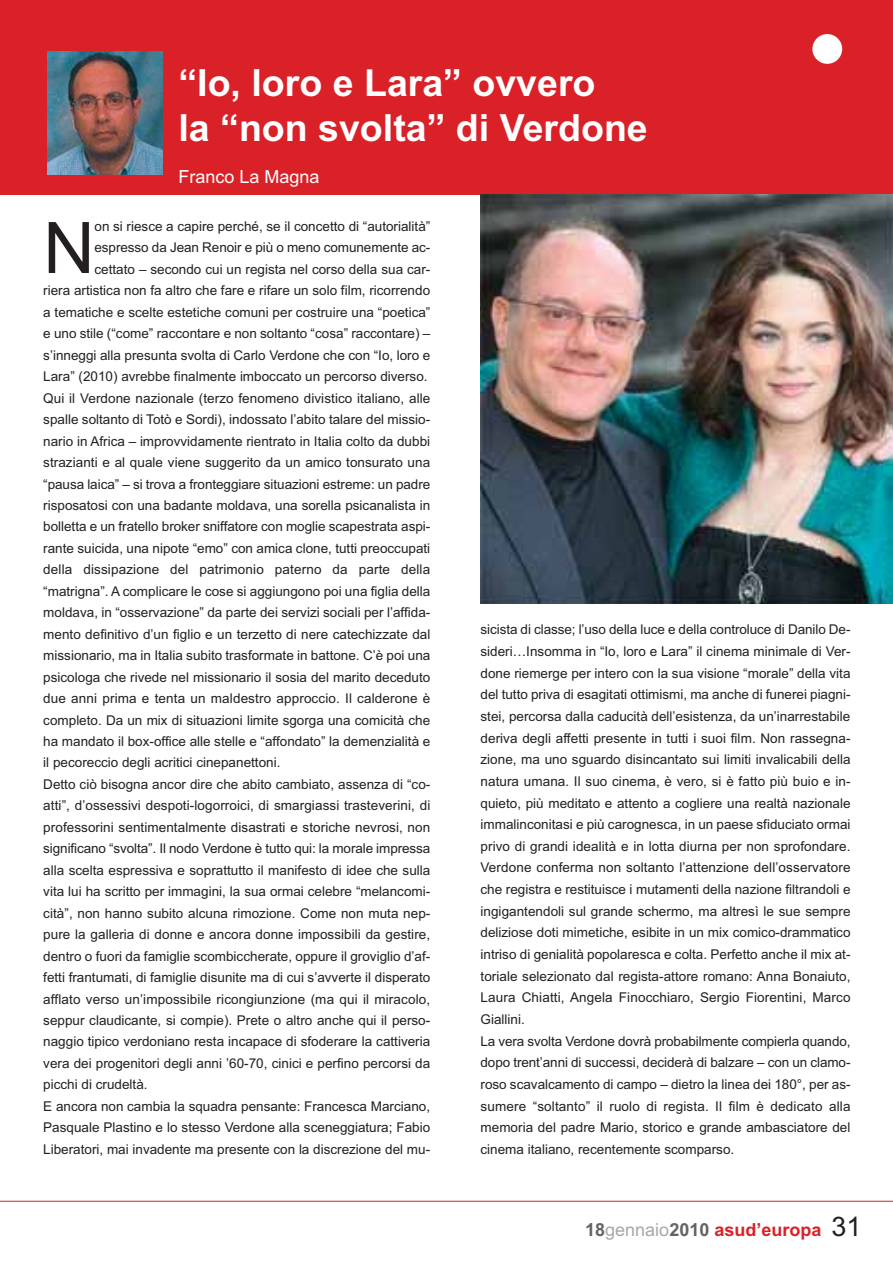
<style>
.page{position:relative;width:893px;height:1263px;background:#fff}
.page>*{position:absolute;margin:0;border:0;box-sizing:border-box;transform-origin:0 0}
.t1{font:71.1px "Arial";color:#231f20}
.t2{font:700 37.5px/45px "Arial";color:#fff}
.t3{font:700 18px "Arial";color:#da2128}
.t4{font:18px "Arial";color:#fff}
.t5{font:13.5px/21.6px "Arial";color:#231f20}
.s1{color:#656262}
.s2{font-weight:400;color:#a9a7a6}
.s3{font-weight:400;font-size:27px;color:#231f20}
</style>
<div class="page">
<div style="left:0;top:0;width:892px;height:194px;background:#da2128"></div>
<hr style="left:0;top:1201px;width:892px;height:1px;background:#da2128">
<div style="left:812px;top:34px;width:30px;height:30px;background:#fff;border-radius:50%"></div>
<img style="left:480px;top:194px;width:412px;height:410px">
<img style="left:47px;top:51px;width:116px;height:123px">
<h2 class="t2" style="left:178px;top:64px;width:471px">“Io, loro e Lara” ovvero<br>la “non svolta” di Verdone</h2>
<h3 class="t4" style="left:178px;top:170px;width:143px">Franco La Magna</h3>
<h1 class="t1" style="left:43px;top:222px;width:53px">N</h1>
<p class="t5" style="left:94px;top:217px;width:337px">on si riesce a capire perché, se il concetto di “autorialità”</p>
<p class="t5" style="left:94px;top:238px;width:337px">espresso da Jean Renoir e più o meno comunemente ac-</p>
<p class="t5" style="left:94px;top:260px;width:337px">cettato – secondo cui un regista nel corso della sua car-</p>
<p class="t5" style="left:43px;top:281px;width:388px">riera artistica non fa altro che fare e rifare un solo film, ricorrendo</p>
<p class="t5" style="left:43px;top:303px;width:388px">a tematiche e scelte estetiche comuni per costruire una “poetica”</p>
<p class="t5" style="left:43px;top:324px;width:388px">e uno stile (“come” raccontare e non soltanto “cosa” raccontare) –</p>
<p class="t5" style="left:43px;top:346px;width:388px">s’inneggi alla presunta svolta di Carlo Verdone che con “Io, loro e</p>
<p class="t5" style="left:43px;top:367px;width:386px">Lara” (2010) avrebbe finalmente imboccato un percorso diverso.</p>
<p class="t5" style="left:43px;top:388px;width:388px">Qui il Verdone nazionale (terzo fenomeno divistico italiano, alle</p>
<p class="t5" style="left:43px;top:410px;width:388px">spalle soltanto di Totò e Sordi), indossato l’abito talare del missio-</p>
<p class="t5" style="left:43px;top:431px;width:388px">nario in Africa – improvvidamente rientrato in Italia colto da dubbi</p>
<p class="t5" style="left:43px;top:453px;width:388px">strazianti e al quale viene suggerito da un amico tonsurato una</p>
<p class="t5" style="left:43px;top:474px;width:388px">“pausa laica” – si trova a fronteggiare situazioni estreme: un padre</p>
<p class="t5" style="left:43px;top:496px;width:388px">risposatosi con una badante moldava, una sorella psicanalista in</p>
<p class="t5" style="left:43px;top:517px;width:388px">bolletta e un fratello broker sniffatore con moglie scapestrata aspi-</p>
<p class="t5" style="left:43px;top:539px;width:388px">rante suicida, una nipote “emo” con amica clone, tutti preoccupati</p>
<p class="t5" style="left:43px;top:560px;width:388px">della dissipazione del patrimonio paterno da parte della</p>
<p class="t5" style="left:43px;top:582px;width:388px">“matrigna”. A complicare le cose si aggiungono poi una figlia della</p>
<p class="t5" style="left:43px;top:603px;width:388px">moldava, in “osservazione” da parte dei servizi sociali per l’affida-</p>
<p class="t5" style="left:43px;top:625px;width:388px">mento definitivo d’un figlio e un terzetto di nere catechizzate dal</p>
<p class="t5" style="left:43px;top:646px;width:388px">missionario, ma in Italia subito trasformate in battone. C’è poi una</p>
<p class="t5" style="left:43px;top:667px;width:388px">psicologa che rivede nel missionario il sosia del marito deceduto</p>
<p class="t5" style="left:43px;top:689px;width:388px">due anni prima e tenta un maldestro approccio. Il calderone è</p>
<p class="t5" style="left:43px;top:710px;width:388px">completo. Da un mix di situazioni limite sgorga una comicità che</p>
<p class="t5" style="left:43px;top:732px;width:388px">ha mandato il box-office alle stelle e “affondato” la demenzialità e</p>
<p class="t5" style="left:43px;top:753px;width:239px">il pecoreccio degli acritici cinepanettoni.</p>
<p class="t5" style="left:43px;top:775px;width:388px">Detto ciò bisogna ancor dire che abito cambiato, assenza di “co-</p>
<p class="t5" style="left:43px;top:796px;width:388px">atti”, d’ossessivi despoti-logorroici, di smargiassi trasteverini, di</p>
<p class="t5" style="left:43px;top:818px;width:388px">professorini sentimentalmente disastrati e storiche nevrosi, non</p>
<p class="t5" style="left:43px;top:839px;width:388px">significano “svolta”. Il nodo Verdone è tutto qui: la morale impressa</p>
<p class="t5" style="left:43px;top:861px;width:388px">alla scelta espressiva e soprattutto il manifesto di idee che sulla</p>
<p class="t5" style="left:43px;top:882px;width:388px">vita lui ha scritto per immagini, la sua ormai celebre “melancomi-</p>
<p class="t5" style="left:43px;top:904px;width:388px">cità”, non hanno subito alcuna rimozione. Come non muta nep-</p>
<p class="t5" style="left:43px;top:925px;width:388px">pure la galleria di donne e ancora donne impossibili da gestire,</p>
<p class="t5" style="left:43px;top:946px;width:388px">dentro o fuori da famiglie scombiccherate, oppure il groviglio d’af-</p>
<p class="t5" style="left:43px;top:968px;width:388px">fetti frantumati, di famiglie disunite ma di cui s’avverte il disperato</p>
<p class="t5" style="left:43px;top:989px;width:388px">afflato verso un’impossibile ricongiunzione (ma qui il miracolo,</p>
<p class="t5" style="left:43px;top:1011px;width:388px">seppur claudicante, si compie). Prete o altro anche qui il perso-</p>
<p class="t5" style="left:43px;top:1032px;width:388px">naggio tipico verdoniano resta incapace di sfoderare la cattiveria</p>
<p class="t5" style="left:43px;top:1054px;width:388px">vera dei progenitori degli anni ’60-70, cinici e perfino percorsi da</p>
<p class="t5" style="left:43px;top:1075px;width:106px">picchi di crudeltà.</p>
<p class="t5" style="left:43px;top:1097px;width:388px">E ancora non cambia la squadra pensante: Francesca Marciano,</p>
<p class="t5" style="left:43px;top:1118px;width:388px">Pasquale Plastino e lo stesso Verdone alla sceneggiatura; Fabio</p>
<p class="t5" style="left:43px;top:1140px;width:388px">Liberatori, mai invadente ma presente con la discrezione del mu-</p>
<p class="t5" style="left:480px;top:620px;width:371px">sicista di classe; l’uso della luce e della controluce di Danilo De&shy;sideri…Insomma in “Io, loro e Lara” il cinema minimale di Ver&shy;done riemerge per intero con la sua visione “morale” della vita del tutto priva di esagitati ottimismi, ma anche di funerei piagni&shy;stei, percorsa dalla caducità dell’esistenza, da un’inarrestabile deriva degli affetti presente in tutti i suoi film. Non rassegna&shy;zione, ma uno sguardo disincantato sui limiti invalicabili della natura umana. Il suo cinema, è vero, si è fatto più buio e in&shy;quieto, più meditato e attento a cogliere una realtà nazionale immalinconitasi e più carognesca, in un paese sfiduciato ormai privo di grandi idealità e in lotta diurna per non sprofondare.<br>Verdone conferma non soltanto l’attenzione dell’osservatore che registra e restituisce i mutamenti della nazione filtrandoli e ingigantendoli sul grande schermo, ma altresì le sue sempre deliziose doti mimetiche, esibite in un mix comico-drammatico intriso di genialità popolaresca e colta. Perfetto anche il mix at&shy;toriale selezionato dal regista-attore romano: Anna Bonaiuto, Laura Chiatti, Angela Finocchiaro, Sergio Fiorentini, Marco Giallini.<br>La vera svolta Verdone dovrà probabilmente compierla quando, dopo trent’anni di successi, deciderà di balzare – con un clamo&shy;roso scavalcamento di campo – dietro la linea dei 180°, per as&shy;sumere “soltanto” il ruolo di regista. Il film è dedicato alla memoria del padre Mario, storico e grande ambasciatore del cinema italiano, recentemente scomparso.</p>
<h3 class="t3" style="left:585px;top:1223px;width:278px"><span class="s1">18</span><span class="s2">gennaio</span><span class="s1">2010</span> asud’europa <span class="s3">31</span></h3>
</div>
